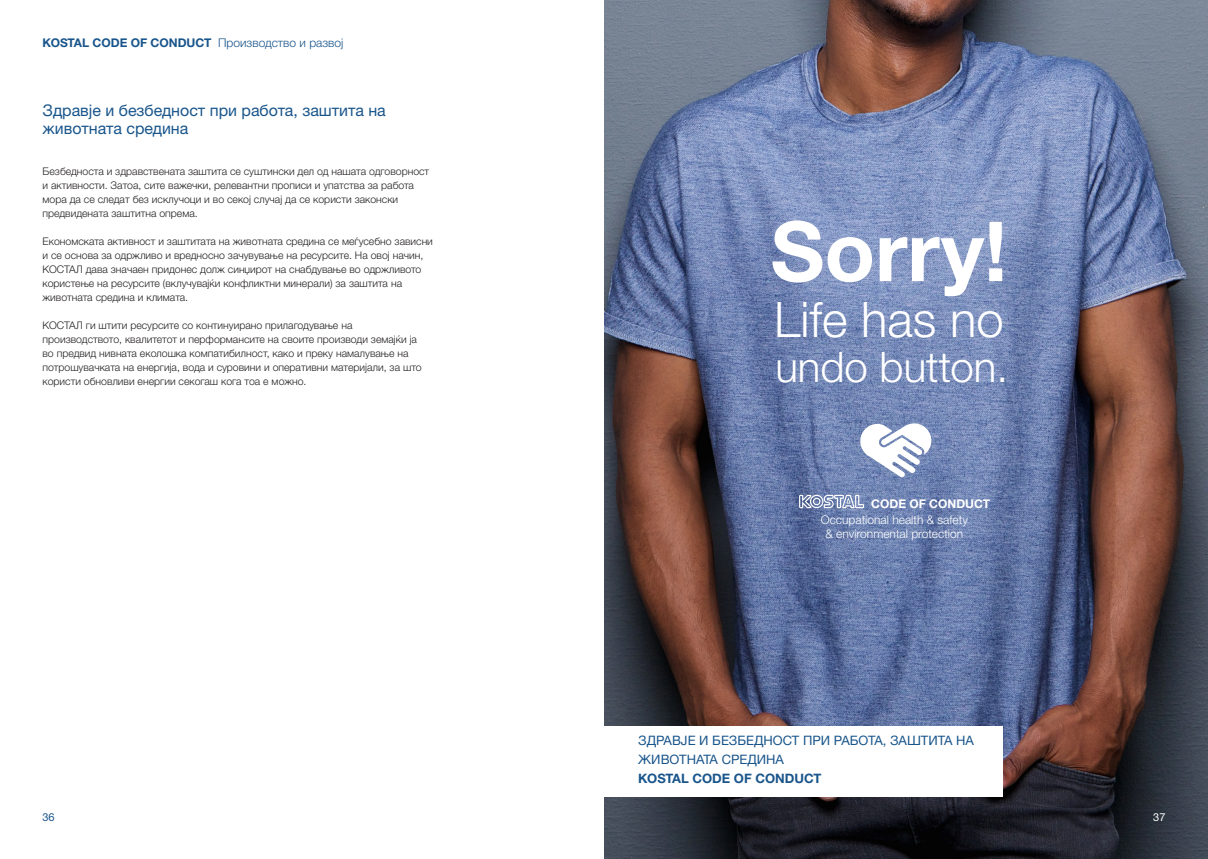
<style>
.page{position:relative;width:1208px;height:859px;background:#fff}
.page>*{position:absolute;margin:0;border:0;box-sizing:border-box;transform-origin:0 0}
.typo_shirts{font:700 83px "Helvetica Neue LTW1 G";color:#fff}
.typo_shirts-2{font:300 49px "Helvetica Neue LTW1 G";color:#fff}
.typo_shirts-3{font:300 42px "Helvetica Neue LTW1 G";color:#fff}
.t1{font:16px/17.3px "Helvetica Neue LTW1 G";color:#19558b}
.t2{font:13px/19px "Helvetica Neue LTW1 G";color:#19558b}
.t3{font:300 12px/14.4px "Helvetica Neue LTW1 G";color:#fff;text-align:center}
.t4{font:700 12px "Helvetica Neue LTW1 G";color:#19558b}
.t5{font:700 12px "Helvetica Neue LTW1 G";color:#fff}
.t6{font:11px "Helvetica Neue LTW1 G";color:#19558b}
.t7{font:11px "Helvetica Neue LTW1 G";color:#fff}
.fliesstext{font:300 10.5px/14px "Helvetica Neue LTW1 G";color:#231f20}
.s1{font-weight:300}
.s2{font-weight:700}
</style>
<div class="page">
<img style="left:604px;top:0;width:604px;height:859px">
<svg style="left:858px;top:422px;width:75px;height:56px"></svg>
<svg style="left:799px;top:495px;width:65px;height:13px"></svg>
<div style="left:604px;top:726px;width:398px;height:71px;background:#fff"></div>
<p class="t4" style="left:43px;top:35px;width:302px">KOSTAL CODE OF CONDUCT <span class="s1">Производство и развој</span></p>
<h3 class="t1" style="left:43px;top:102px;width:345px">Здравје и безбедност при работа, заштита на животната средина</h3>
<p class="fliesstext" style="left:43px;top:164px;width:388px">Безбедноста и здравствената заштита се суштински дел од нашата одговорност и активности. Затоа, сите важечки, релевантни прописи и упатства за работа мора да се следат без исклучоци и во секој случај да се користи законски предвидената заштитна опрема.</p>
<p class="fliesstext" style="left:43px;top:234px;width:392px">Економската активност и заштитата на животната средина се меѓусебно зависни и се основа за одржливо и вредносно зачувување на ресурсите. На овој начин, КОСТАЛ дава значаен придонес долж синџирот на снабдување во одржливото користење на ресурсите (вклучувајќи конфликтни минерали) за заштита на животната средина и климата.</p>
<p class="fliesstext" style="left:43px;top:318px;width:381px">КОСТАЛ ги штити ресурсите со континуирано прилагодување на производството, квалитетот и перформансите на своите производи земајќи ја во предвид нивната еколошка компатибилност, како и преку намалување на потрошувачката на енергија, вода и суровини и оперативни материјали, за што користи обновливи енергии секогаш кога тоа е можно.</p>
<p class="typo_shirts" style="left:770px;top:200px;width:238px">Sorry!</p>
<p class="typo_shirts-2" style="left:774px;top:289px;width:231px">Life has no</p>
<p class="typo_shirts-3" style="left:775px;top:342px;width:234px">undo button.</p>
<p class="t5" style="left:871px;top:496px;width:120px">CODE OF CONDUCT</p>
<p class="t3" style="left:820px;top:512px;width:149px">Occupational health &amp; safety &amp; environmental protection</p>
<p class="t2" style="left:638px;top:731px;width:337px">ЗДРАВЈЕ И БЕЗБЕДНОСТ ПРИ РАБОТА, ЗАШТИТА НА<br>ЖИВОТНАТА СРЕДИНА<br><span class="s2">KOSTAL CODE OF CONDUCT</span></p>
<p class="t6" style="left:43px;top:810px;width:14px">36</p>
<p class="t7" style="left:1153px;top:810px;width:14px">37</p>
</div>
